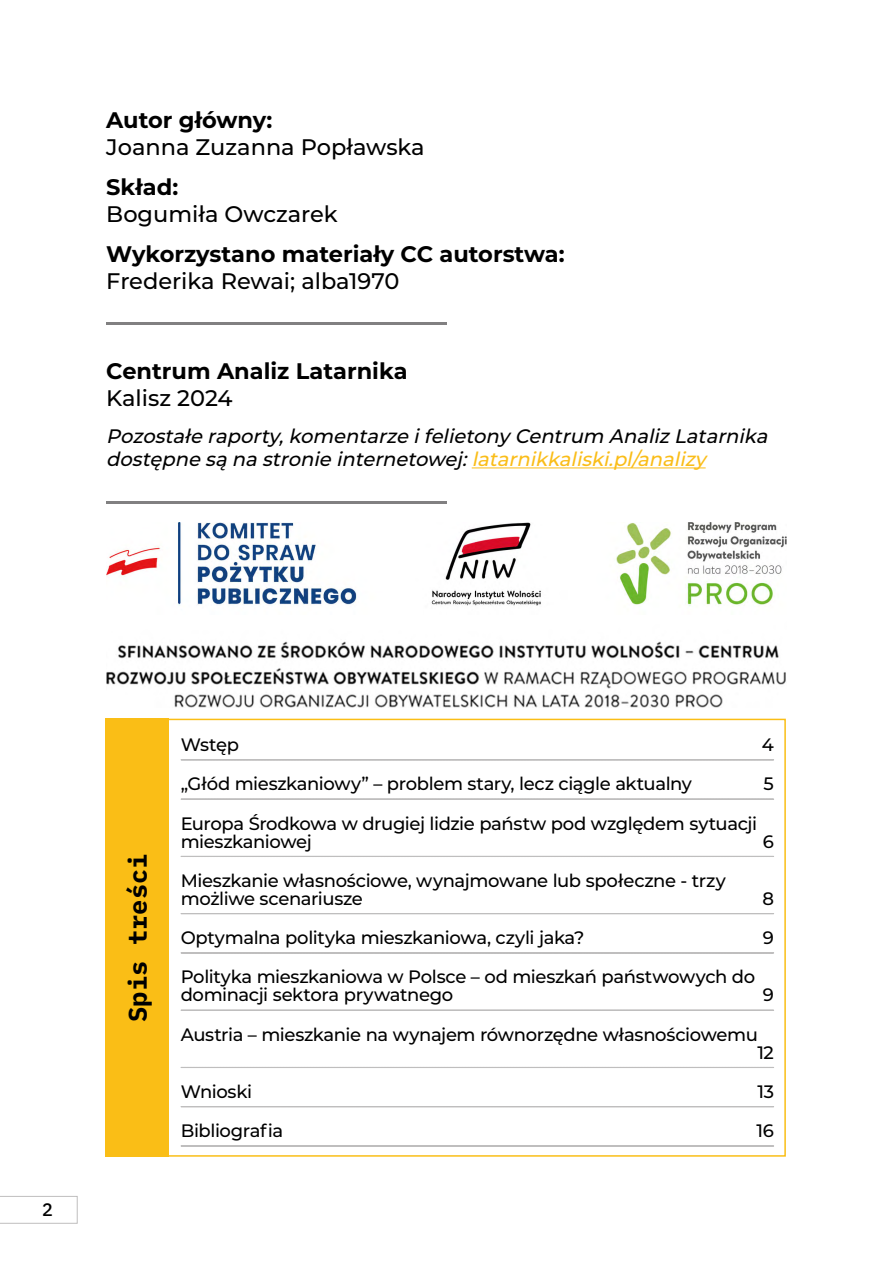
<style>
.page{position:relative;width:893px;height:1263px;background:#fff}
.page>*{position:absolute;margin:0;border:0;box-sizing:border-box;transform-origin:0 0}
.t1{font:700 25.5px "IBM Plex Mono";color:#000}
.t2{font:700 22.5px "Montserrat";color:#000}
.t3{font:500 22.5px "Montserrat";color:#000}
.t4{font:italic 500 19.5px/23.4px "Montserrat";color:#000}
.TOC_body_text{font:500 18px/18px "Montserrat";letter-spacing:-.025em;color:#000}
.t5{font:500 18px "IBM Plex Mono";color:#000}
.s1{color:#fabd18}
</style>
<div class="page">
<svg style="left:0;top:1196px;width:78px;height:28px"></svg>
<hr style="left:472px;top:467px;width:234px;height:1px;background:#fabd18">
<hr style="left:106px;top:323px;width:340px;height:2px;background:#818081">
<hr style="left:106px;top:501px;width:340px;height:3px;background:#818081">
<img style="left:106px;top:523px;width:681px;height:184px">
<svg style="left:181px;top:759px;width:593px;height:1px"></svg>
<svg style="left:181px;top:799px;width:593px;height:1px"></svg>
<svg style="left:181px;top:856px;width:593px;height:1px"></svg>
<svg style="left:181px;top:913px;width:593px;height:1px"></svg>
<svg style="left:181px;top:952px;width:593px;height:1px"></svg>
<svg style="left:181px;top:1010px;width:593px;height:1px"></svg>
<svg style="left:181px;top:1067px;width:593px;height:1px"></svg>
<svg style="left:181px;top:1106px;width:593px;height:1px"></svg>
<svg style="left:181px;top:1145px;width:593px;height:1px"></svg>
<div style="left:105px;top:719px;width:64px;height:438px;background:#fabe16"></div>
<p class="t2" style="left:106px;top:104px;width:168px">Autor główny:</p>
<p class="t3" style="left:106px;top:131px;width:320px">Joanna Zuzanna Popławska</p>
<p class="t2" style="left:106px;top:171px;width:74px">Skład:</p>
<p class="t3" style="left:106px;top:198px;width:233px">Bogumiła Owczarek</p>
<p class="t2" style="left:106px;top:237px;width:460px">Wykorzystano materiały CC autorstwa:</p>
<p class="t3" style="left:106px;top:265px;width:295px">Frederika Rewai; alba1970</p>
<p class="t2" style="left:106px;top:355px;width:303px">Centrum Analiz Latarnika</p>
<p class="t3" style="left:106px;top:383px;width:128px">Kalisz 2024</p>
<p class="t4" style="left:106px;top:423px;width:668px">Pozostałe raporty,komentarze ifelietony Centrum Analiz Latarnika dostępne są na stronie internetowej:<span class="s1">latarnikkaliski.pl/analizy</span></p>
<p class="t5" style="left:42px;top:1195px;width:12px">2</p>
<p class="t1" style="left:118px;top:1022px;width:170px;rotate:-90deg">Spis treści</p>
<p class="TOC_body_text" style="left:181px;top:735px;width:60px">Wstęp</p>
<p class="TOC_body_text" style="left:762px;top:735px;width:14px">4</p>
<p class="TOC_body_text" style="left:181px;top:774px;width:513px">„Głód mieszkaniowy” – problem stary, lecz ciągle aktualny</p>
<p class="TOC_body_text" style="left:764px;top:774px;width:12px">5</p>
<p class="TOC_body_text" style="left:181px;top:813px;width:578px">Europa Środkowa w drugiej lidzie państw pod względem sytuacji mieszkaniowej</p>
<p class="TOC_body_text" style="left:763px;top:831px;width:13px">6</p>
<p class="TOC_body_text" style="left:181px;top:871px;width:547px">Mieszkanie własnościowe, wynajmowane lub społeczne - trzy możliwe scenariusze</p>
<p class="TOC_body_text" style="left:762px;top:889px;width:13px">8</p>
<p class="TOC_body_text" style="left:181px;top:928px;width:405px">Optymalna polityka mieszkaniowa, czyli jaka?</p>
<p class="TOC_body_text" style="left:763px;top:928px;width:13px">9</p>
<p class="TOC_body_text" style="left:181px;top:967px;width:576px">Polityka mieszkaniowa w Polsce – od mieszkań państwowych do dominacji sektora prywatnego</p>
<p class="TOC_body_text" style="left:763px;top:985px;width:13px">9</p>
<p class="TOC_body_text" style="left:757px;top:1024px;width:18px;text-indent:-577px">Austria – mieszkanie na wynajem równorzędne własnościowemu<br>12</p>
<p class="TOC_body_text" style="left:181px;top:1082px;width:73px">Wnioski</p>
<p class="TOC_body_text" style="left:757px;top:1082px;width:18px">13</p>
<p class="TOC_body_text" style="left:181px;top:1121px;width:104px">Bibliografia</p>
<p class="TOC_body_text" style="left:756px;top:1121px;width:19px">16</p>
</div>
